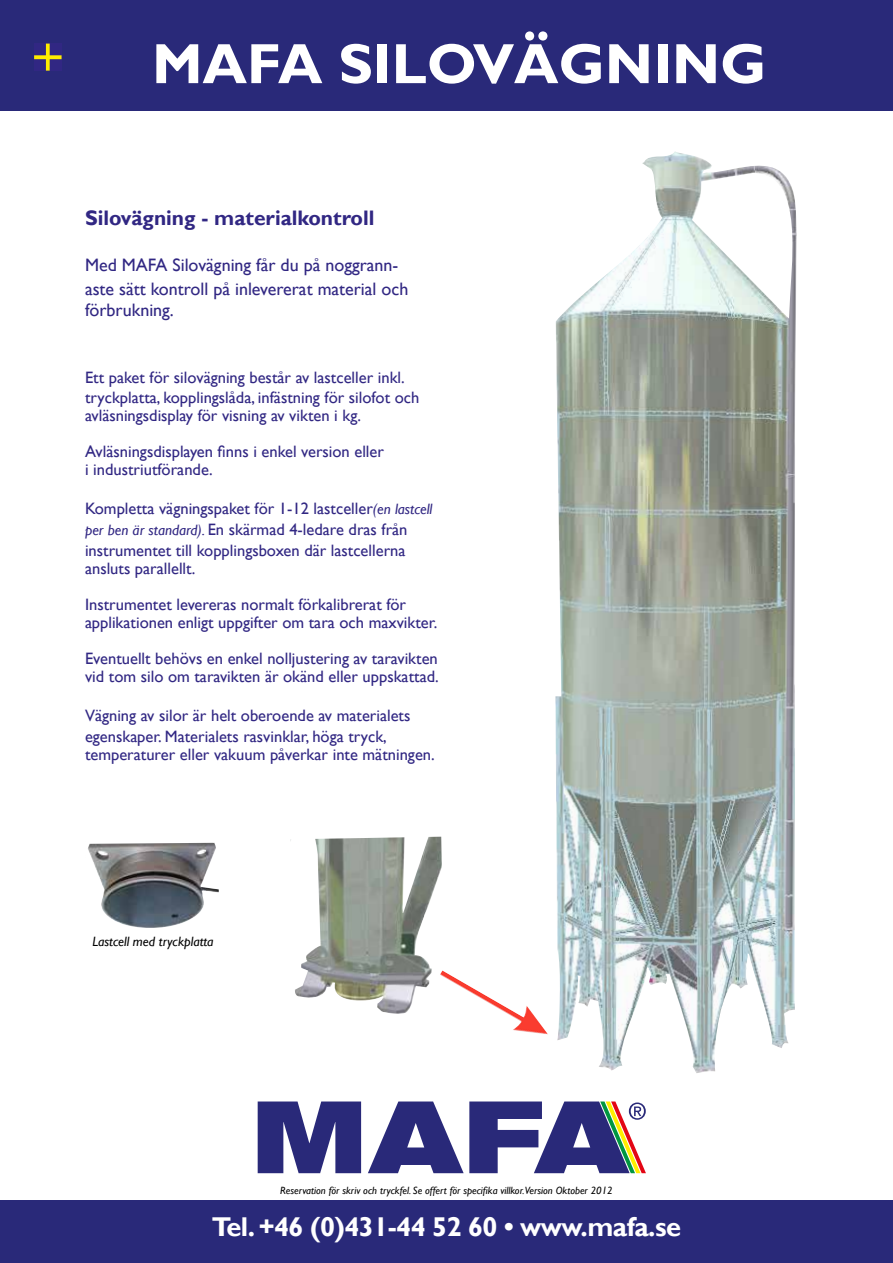
<style>
.page{position:relative;width:893px;height:1263px;background:#fff}
.page>*{position:absolute;margin:0;border:0;box-sizing:border-box;transform-origin:0 0}
.t1{font:700 57px "Gill Sans";color:#fff}
.t2{font:700 27.15px "Gill Sans";letter-spacing:-.02em;color:#fff}
.t3{font:700 21px "Gill Sans";color:#312783}
.t4{font:18px/24px "Gill Sans";color:#312783}
.t5{font:16.5px/36px "Gill Sans";color:#312783}
.t6{font:italic 13.5px "Gill Sans";color:#000}
.t7{font:italic 10.5px "Gill Sans";color:#000}
.s1{font-style:italic;font-size:15px}
</style>
<div class="page">
<div style="left:0;top:0;width:893px;height:111px;background:#292979"></div>
<div style="left:0;top:1200px;width:893px;height:63px;background:#292979"></div>
<svg style="left:34px;top:44px;width:28px;height:27px"></svg>
<svg style="left:258px;top:1101px;width:103px;height:72px"></svg>
<svg style="left:368px;top:1101px;width:278px;height:72px"></svg>
<img style="left:442px;top:970px;width:106px;height:65px">
<img style="left:555px;top:152px;width:242px;height:921px">
<img style="left:295px;top:837px;width:147px;height:177px">
<img style="left:88px;top:842px;width:131px;height:86px">
<h1 class="t1" style="left:152px;top:30px;width:616px">MAFA SILOVÄGNING</h1>
<p class="t3" style="left:85px;top:205px;width:291px">Silovägning - materialkontroll</p>
<p class="t4" style="left:85px;top:253px;width:325px">Med MAFA Silovägning får du på noggrann&shy;aste sätt kontroll på inlevererat material och</p>
<p class="t4" style="left:85px;top:298px;width:90px">förbrukning.</p>
<p class="t5" style="left:85px;top:368px;width:336px;line-height:19.5px">Ett paket för silovägning består av lastceller inkl. tryckplatta, kopplingslåda, infästning för silofot och</p>
<p class="t5" style="left:85px;top:398px;width:300px">avläsningsdisplay för visning av vikten i kg.<br>Avläsningsdisplayen finns i enkel version eller</p>
<p class="t5" style="left:85px;top:452px;width:129px">i industriutförande.</p>
<p class="t5" style="left:85px;top:498px;width:349px;line-height:21px">Kompletta vägningspaket för 1-12 lastceller<span class="s1">(en lastcell per ben är standard).</span> En skärmad 4-ledare dras från instrumentet till kopplingsboxen där lastcellerna</p>
<p class="t5" style="left:85px;top:551px;width:323px">ansluts parallellt.<br>Instrumentet levereras normalt förkalibrerat för</p>
<p class="t5" style="left:85px;top:605px;width:354px">applikationen enligt uppgifter om tara och maxvikter.<br>Eventuellt behövs en enkel nolljustering av taravikten</p>
<p class="t5" style="left:85px;top:659px;width:355px">vid tom silo om taravikten är okänd eller uppskattad.</p>
<p class="t5" style="left:85px;top:705px;width:327px;line-height:21px">Vägning av silor är helt oberoende av materialets egenskaper. Materialets rasvinklar, höga tryck,</p>
<p class="t5" style="left:85px;top:737px;width:351px">temperaturer eller vakuum påverkar inte mätningen.</p>
<p class="t6" style="left:92px;top:933px;width:123px">Lastcell med tryckplatta</p>
<p class="t7" style="left:280px;top:1184px;width:334px">Reservation för skriv och tryckfel. Se offert för specifika villkor.Version Oktober 2012</p>
<h2 class="t2" style="left:212px;top:1211px;width:471px">Tel. +46 (0)431-44 52 60 • www.mafa.se</h2>
</div>
